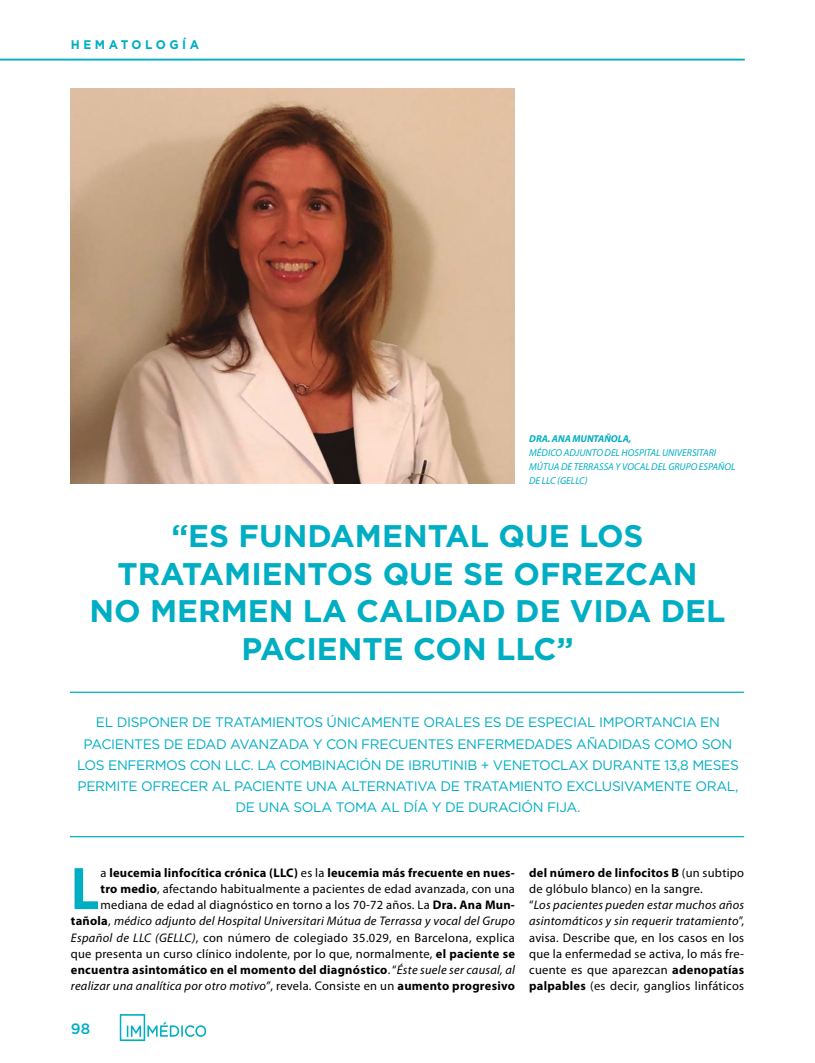
<style>
.page{position:relative;width:815px;height:1063px;background:#fff}
.page>*{position:absolute;margin:0;border:0;box-sizing:border-box;transform-origin:0 0}
.t1{font:700 60.75px "Myriad Pro";color:#00aec3;scale:.92 1}
.t2{font:700 31.25px/37.5px "Gotham";color:#00aec3;text-align:center}
.t3{font:500 15px "Gotham";color:#00aec3}
.t4{font:13.75px/21.2px "Gotham";letter-spacing:-.025em;color:#00aec3;text-align:center}
.t5{font:12.5px/16.2px "Myriad Pro";letter-spacing:.02em;color:#000;text-align:right}
.t6{font:700 12.5px "Gotham";letter-spacing:.3em;color:#00aec3;scale:.95 1}
.t7{font:italic 10px/13.8px "Myriad Pro";color:#00aec3}
.t8{font:italic 700 10px "Myriad Pro";color:#00aec3}
.s1{font-weight:700}
.s2{font-style:italic}
</style>
<div class="page">
<svg style="left:120px;top:1014px;width:86px;height:27px"></svg>
<hr style="left:0;top:59px;width:744px;height:2px;background:#00aec3">
<hr style="left:70px;top:692px;width:674px;height:1px;background:#00aec3">
<hr style="left:70px;top:836px;width:674px;height:1px;background:#00aec3">
<img style="left:71px;top:89px;width:444px;height:395px">
<p class="t6" style="left:71px;top:37px;width:137px">HEMATOLOGÍA</p>
<p class="t8" style="left:529px;top:433px;width:104px">DRA. ANA MUNTAÑOLA,</p>
<p class="t7" style="left:529px;top:446px;width:208px">MÉDICO ADJUNTO DEL HOSPITAL UNIVERSITARI<br>MÚTUA DE TERRASSA Y VOCAL DEL GRUPO ESPAÑOL<br>DE LLC (GELLC)</p>
<h2 class="t2" style="left:89px;top:516px;width:638px">“ES FUNDAMENTAL QUE LOS<br>TRATAMIENTOS QUE SE OFREZCAN<br>NO MERMEN LA CALIDAD DE VIDA DEL<br>PACIENTE CON LLC”</h2>
<p class="t4" style="left:77px;top:712px;width:663px">EL DISPONER DE TRATAMIENTOS ÚNICAMENTE ORALES ES DE ESPECIAL IMPORTANCIA EN PACIENTES DE EDAD AVANZADA Y CON FRECUENTES ENFERMEDADES AÑADIDAS COMO SON LOS ENFERMOS CON LLC. LA COMBINACIÓN DE IBRUTINIB + VENETOCLAX DURANTE 13,8 MESES PERMITE OFRECER AL PACIENTE UNA ALTERNATIVA DE TRATAMIENTO EXCLUSIVAMENTE ORAL, DE UNA SOLA TOMA AL DÍA Y DE DURACIÓN FIJA.</p>
<p class="t5" style="left:71px;top:864px;width:446px">a <span class="s1">leucemia linfocítica crónica (LLC)</span> es la <span class="s1">leucemia más frecuente en nues-<br>tro medio</span>, afectando habitualmente a pacientes de edad avanzada, con una mediana de edad al diagnóstico en torno a los 70-72 años. La <span class="s1">Dra. Ana Mun&shy;tañola</span>, <span class="s2">médico adjunto del Hospital Universitari Mútua de Terrassa y vocal del Grupo Español de LLC (GELLC)</span>, con número de colegiado 35.029, en Barcelona, explica que presenta un curso clínico indolente, por lo que, normalmente, <span class="s1">el paciente se encuentra asintomático en el momento del diagnóstico</span>. “<span class="s2">Éste suele ser causal, al realizar una analítica por otro motivo”</span>, revela. Consiste en un <span class="s1">aumento progresivo</span></p>
<p class="t5" style="left:529px;top:864px;width:217px;text-align:left"><span class="s1">del número de linfocitos B</span> (un subtipo de glóbulo blanco) en la sangre.<br>“<span class="s2">Los pacientes pueden estar muchos años asintomáticos y sin requerir tratamiento</span>”, avisa. Describe que, en los casos en los que la enfermedad se activa, lo más fre&shy;cuente es que aparezcan <span class="s1">adenopatías palpables</span> (es decir, ganglios linfáticos</p>
<h1 class="t1" style="left:71px;top:849px;width:33px">L</h1>
<p class="t3" style="left:71px;top:1018px;width:21px">98</p>
</div>
